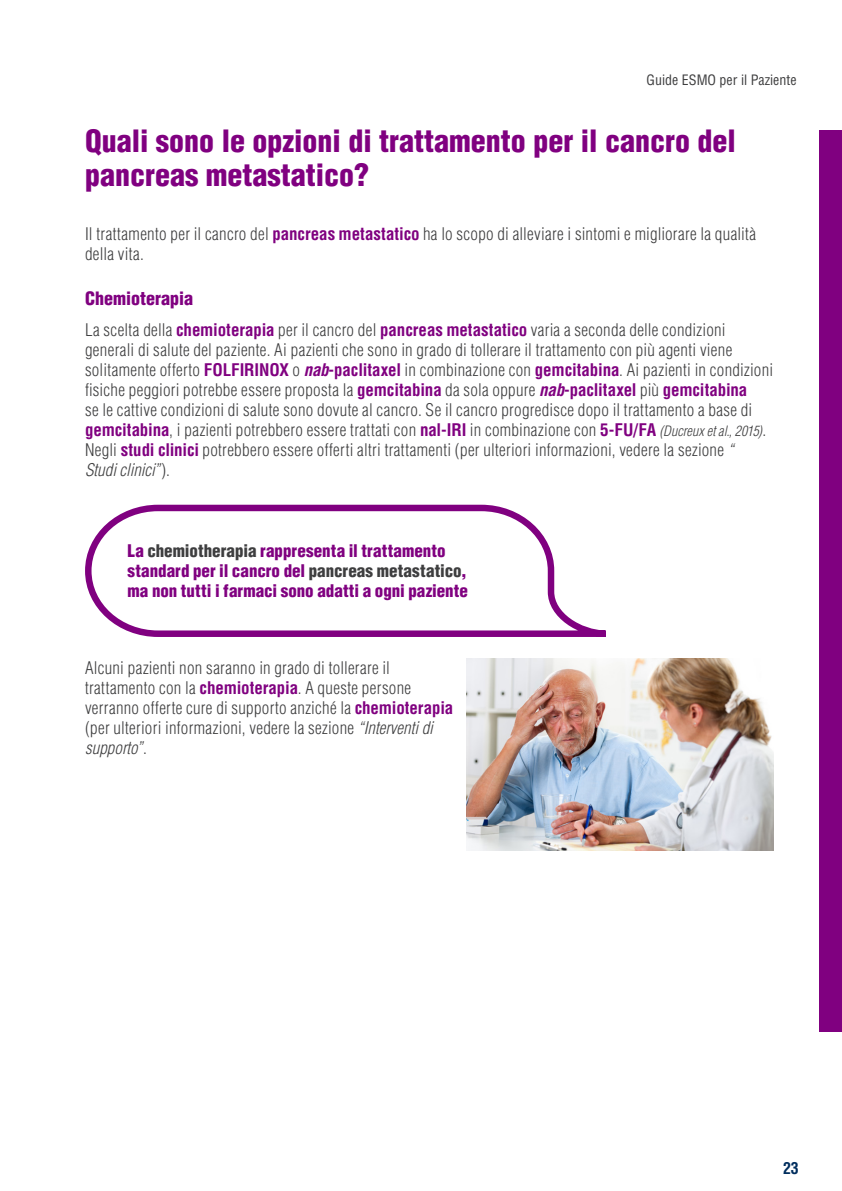
<style>
.page{position:relative;width:842px;height:1191px;background:#fff}
.page>*{position:absolute;margin:0;border:0;box-sizing:border-box;transform-origin:0 0}
.t1{font:900 condensed 30px/34px "Helvetica LT Std";color:#800080}
.t2{font:900 condensed 18px "Helvetica LT Std";color:#800080}
.t3{font:300 condensed 17px/20px "Helvetica LT Std";letter-spacing:.02em;color:#3e3e3f}
.t4{font:900 condensed 17px/20px "Helvetica LT Std";color:#800080}
.t5{font:italic 300 condensed 17px "Helvetica";letter-spacing:-.005em;color:#3e3e3f}
.t6{font:700 condensed 16px "Helvetica LT Std";color:#002e5e}
.t7{font:condensed 14px "Helvetica LT Std";color:#3e3e3f}
.s1{font-weight:700;color:#800080}
.s2{font-weight:700;font-style:italic;color:#800080}
.s3{font-family:"Helvetica";font-style:italic;font-size:14px}
.s4{font-family:"Helvetica";font-style:italic}
.s5{font-family:"Helvetica LT Std";font-style:normal}
.s6{color:#3e3e3f}
</style>
<div class="page">
<div style="left:819px;top:130px;width:23px;height:902px;background:#800080"></div>
<svg style="left:85px;top:504px;width:521px;height:133px"></svg>
<img style="left:466px;top:658px;width:308px;height:192px">
<p class="t7" style="left:646px;top:71px;width:152px">Guide ESMO per il Paziente</p>
<h1 class="t1" style="left:85px;top:124px;width:652px">Quali sono le opzioni di trattamento per il cancro del pancreas metastatico?</h1>
<p class="t3" style="left:85px;top:224px;width:673px">Il trattamento per il cancro del <span class="s1">pancreas metastatico</span> ha lo scopo di alleviare i sintomi e migliorare la qualità della vita.</p>
<p class="t2" style="left:85px;top:287px;width:109px">Chemioterapia</p>
<p class="t3" style="left:85px;top:320px;width:689px">La scelta della <span class="s1">chemioterapia</span> per il cancro del <span class="s1">pancreas metastatico</span> varia a seconda delle condizioni generali di salute del paziente. Ai pazienti che sono in grado di tollerare il trattamento con più agenti viene solitamente offerto <span class="s1">FOLFIRINOX</span> o <span class="s2">nab</span><span class="s1">-paclitaxel</span> in combinazione con <span class="s1">gemcitabina</span>. Ai pazienti in condizioni fisiche peggiori potrebbe essere proposta la <span class="s1">gemcitabina</span> da sola oppure <span class="s2">nab</span><span class="s1">-paclitaxel</span> più <span class="s1">gemcitabina<br></span>se le cattive condizioni di salute sono dovute al cancro. Se il cancro progredisce dopo il trattamento a base di <span class="s1">gemcitabina</span>, i pazienti potrebbero essere trattati con <span class="s1">nal-IRI</span> in combinazione con <span class="s1">5-FU/FA</span> <span class="s3">(Ducreux et al., 2015)</span>.<br>Negli <span class="s1">studi clinici</span> potrebbero essere offerti altri trattamenti (per ulteriori informazioni, vedere la sezione <span class="s4">“</span></p>
<p class="t5" style="left:85px;top:459px;width:87px">Studi clinici”<span class="s5">).</span></p>
<p class="t4" style="left:128px;top:540px;width:342px">La <span class="s6">chemiotherapia</span> rappresenta il trattamento standard per il cancro del <span class="s6">pancreas metastatico</span>, ma non tutti i farmaci sono adatti a ogni paziente</p>
<p class="t3" style="left:85px;top:657px;width:370px">Alcuni pazienti non saranno in grado di tollerare il trattamento con la <span class="s1">chemioterapia</span>. A queste persone verranno offerte cure di supporto anziché la <span class="s1">chemioterapia </span>(per ulteriori informazioni, vedere la sezione <span class="s4">“Interventi di</span></p>
<p class="t5" style="left:85px;top:737px;width:63px">supporto”<span class="s5">.</span></p>
<p class="t6" style="left:783px;top:1158px;width:17px">23</p>
</div>
